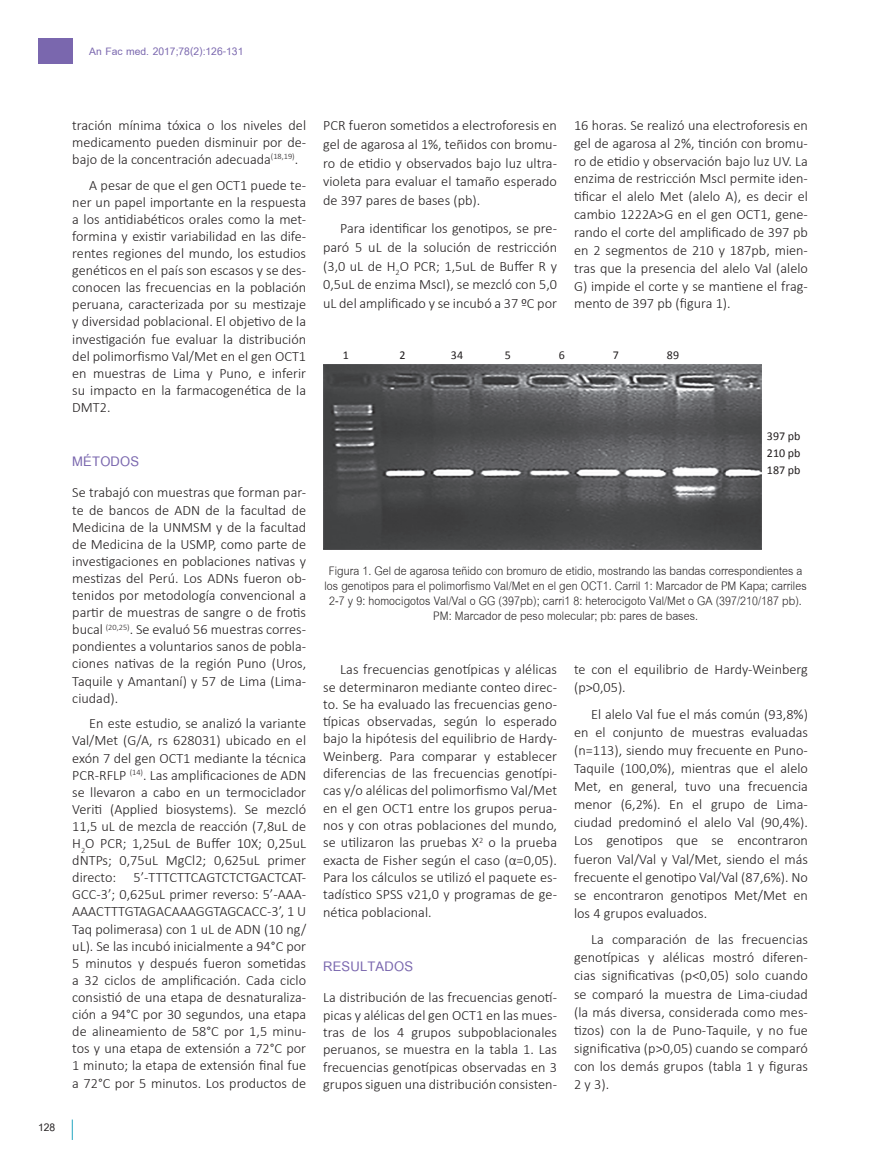
<style>
.page{position:relative;width:893px;height:1174px;background:#fff}
.page>*{position:absolute;margin:0;border:0;box-sizing:border-box;transform-origin:0 0}
.t1{font:700 20.25px "Cordia UPC";letter-spacing:.01em;color:#7a67ae}
.t2{font:18px/15px "Cordia UPC";letter-spacing:.005em;color:#231f20;text-align:center;scale:.9 1}
.t3{font:700 15.75px "Cordia UPC";color:#7a67ae}
.t4{font:700 15.75px "Cordia UPC";color:#231f20}
.t5{font:300 14.25px/17.1px "Calibri";color:#231f20;text-align:justify}
.t6{font:12px/17.1px "Calibri";color:#231f20;text-align:justify}
</style>
<div class="page">
<div style="left:38px;top:38px;width:34px;height:26px;background:#7a67ae"></div>
<svg style="left:72px;top:1119px;width:1px;height:21px"></svg>
<img style="left:323px;top:364px;width:438px;height:185px">
<p class="t3" style="left:89px;top:41px;width:156px">An Fac med. 2017;78(2):126-131</p>
<p class="t4" style="left:38px;top:1118px;width:19px">128</p>
<p class="t5" style="left:72px;top:116px;width:235px">tración mínima tóxica o los niveles del medicamento pueden disminuir por de&shy;bajo de la concentración adecuada<sup>(18,19)</sup>.</p>
<p class="t5" style="left:72px;top:176px;width:235px;text-indent:17px">A pesar de que el gen OCT1 puede te&shy;ner un papel importante en la respuesta a los antidiabéticos orales como la met&shy;formina y existir variabilidad en las dife&shy;rentes regiones del mundo, los estudios genéticos en el país son escasos y se des&shy;conocen las frecuencias en la población peruana, caracterizada por su mestizaje y diversidad poblacional. El objetivo de la investigación fue evaluar la distribución del polimorfismo Val/Met en el gen OCT1 en muestras de Lima y Puno, e inferir su impacto en la farmacogenética de la DMT2.</p>
<h1 class="t1" style="left:72px;top:449px;width:68px">MÉTODOS</h1>
<p class="t5" style="left:72px;top:484px;width:235px">Se trabajó con muestras que forman par&shy;te de bancos de ADN de la facultad de Medicina de la UNMSM y de la facultad de Medicina de la USMP, como parte de investigaciones en poblaciones nativas y mestizas del Perú. Los ADNs fueron ob&shy;tenidos por metodología convencional a partir de muestras de sangre o de frotis bucal <sup>(20,25)</sup>. Se evaluó 56 muestras corres&shy;pondientes a voluntarios sanos de pobla&shy;ciones nativas de la región Puno (Uros, Taquile y Amantaní) y 57 de Lima (Lima&shy;ciudad).</p>
<p class="t5" style="left:72px;top:715px;width:235px;text-indent:17px">En este estudio, se analizó la variante Val/Met (G/A, rs 628031) ubicado en el exón 7 del gen OCT1 mediante la técnica PCR-RFLP <sup>(14)</sup>. Las amplificaciones de ADN se llevaron a cabo en un termociclador Veriti (Applied biosystems). Se mezcló 11,5 uL de mezcla de reacción (7,8uL de H<sub>2</sub>O PCR; 1,25uL de Buffer 10X; 0,25uL dNTPs; 0,75uL MgCl2; 0,625uL primer directo: 5’-TTTCTTCAGTCTCTGACTCAT-GCC-3’; 0,625uL primer reverso: 5’-AAA-AAACTTTGTAGACAAAGGTAGCACC-3’, 1 U Taq polimerasa) con 1 uL de ADN (10 ng/ uL). Se las incubó inicialmente a 94°C por 5 minutos y después fueron sometidas a 32 ciclos de amplificación. Cada ciclo consistió de una etapa de desnaturaliza&shy;ción a 94°C por 30 segundos, una etapa de alineamiento de 58°C por 1,5 minu&shy;tos y una etapa de extensión a 72°C por 1 minuto; la etapa de extensión final fue a 72°C por 5 minutos. Los productos de</p>
<p class="t5" style="left:323px;top:115px;width:235px;line-height:18.9px">PCR fueron sometidos a electroforesis en gel de agarosa al 1%, teñidos con bromu&shy;ro de etidio y observados bajo luz ultra&shy;violeta para evaluar el tamaño esperado de 397 pares de bases (pb).</p>
<p class="t5" style="left:323px;top:218px;width:235px;line-height:18.9px;text-indent:17px">Para identificar los genotipos, se pre&shy;paró 5 uL de la solución de restricción (3,0 uL de H<sub>2</sub>O PCR; 1,5uL de Buffer R y 0,5uL de enzima MscI), se mezcló con 5,0 uL del amplificado y se incubó a 37 ºC por</p>
<p class="t5" style="left:574px;top:116px;width:235px;line-height:17.9px">16 horas. Se realizó una electroforesis en gel de agarosa al 2%, tinción con bromu&shy;ro de etidio y observación bajo luz UV. La enzima de restricción MscI permite iden&shy;tificar el alelo Met (alelo A), es decir el cambio 1222A&gt;G en el gen OCT1, gene&shy;rando el corte del amplificado de 397 pb en 2 segmentos de 210 y 187pb, mien&shy;tras que la presencia del alelo Val (alelo G) impide el corte y se mantiene el frag&shy;mento de 397 pb (figura 1).</p>
<p class="t6" style="left:343px;top:346px;width:8px">1</p>
<p class="t6" style="left:400px;top:346px;width:8px">2</p>
<p class="t6" style="left:451px;top:346px;width:14px">34</p>
<p class="t6" style="left:505px;top:346px;width:8px">5</p>
<p class="t6" style="left:559px;top:346px;width:8px">6</p>
<p class="t6" style="left:613px;top:346px;width:8px">7</p>
<p class="t6" style="left:667px;top:346px;width:14px">89</p>
<p class="t6" style="left:767px;top:427px;width:35px">397 pb 210 pb 187 pb</p>
<p class="t2" style="left:325px;top:564px;width:537px">Figura 1. Gel de agarosa teñido con bromuro de etidio, mostrando las bandas correspondientes a los genotipos para el polimorfismo Val/Met en el gen OCT1. Carril 1: Marcador de PM Kapa; carriles 2-7 y 9: homocigotos Val/Val o GG (397pb); carri1 8: heterocigoto Val/Met o GA (397/210/187 pb).<br>PM: Marcador de peso molecular; pb: pares de bases.</p>
<p class="t5" style="left:323px;top:661px;width:235px;text-indent:17px">Las frecuencias genotípicas y alélicas se determinaron mediante conteo direc&shy;to. Se ha evaluado las frecuencias geno&shy;típicas observadas, según lo esperado bajo la hipótesis del equilibrio de Hardy-Weinberg. Para comparar y establecer diferencias de las frecuencias genotípi&shy;cas y/o alélicas del polimorfismo Val/Met en el gen OCT1 entre los grupos perua&shy;nos y con otras poblaciones del mundo, se utilizaron las pruebas X<sup>2</sup> o la prueba exacta de Fisher según el caso (α=0,05).<br>Para los cálculos se utilizó el paquete es&shy;tadístico SPSS v21,0 y programas de ge&shy;nética poblacional.</p>
<h1 class="t1" style="left:323px;top:954px;width:91px">RESULTADOS</h1>
<p class="t5" style="left:323px;top:989px;width:235px">La distribución de las frecuencias genotí&shy;picas y alélicas del gen OCT1 en las mues&shy;tras de los 4 grupos subpoblacionales peruanos, se muestra en la tabla 1. Las frecuencias genotípicas observadas en 3 grupos siguen una distribución consisten-</p>
<p class="t5" style="left:574px;top:660px;width:235px;line-height:18px">te con el equilibrio de Hardy-Weinberg (p&gt;0,05).</p>
<p class="t5" style="left:574px;top:705px;width:235px;line-height:18px;text-indent:17px">El alelo Val fue el más común (93,8%) en el conjunto de muestras evaluadas (n=113), siendo muy frecuente en Puno-Taquile (100,0%), mientras que el alelo Met, en general, tuvo una frecuencia menor (6,2%). En el grupo de Lima&shy;ciudad predominó el alelo Val (90,4%).<br>Los genotipos que se encontraron fueron Val/Val y Val/Met, siendo el más frecuente el genotipo Val/Val (87,6%). No se encontraron genotipos Met/Met en los 4 grupos evaluados.</p>
<p class="t5" style="left:574px;top:930px;width:235px;line-height:18px;text-indent:17px">La comparación de las frecuencias genotípicas y alélicas mostró diferen&shy;cias significativas (p&lt;0,05) solo cuando se comparó la muestra de Lima-ciudad (la más diversa, considerada como mes&shy;tizos) con la de Puno-Taquile, y no fue significativa (p&gt;0,05) cuando se comparó con los demás grupos (tabla 1 y figuras 2 y 3).</p>
</div>
